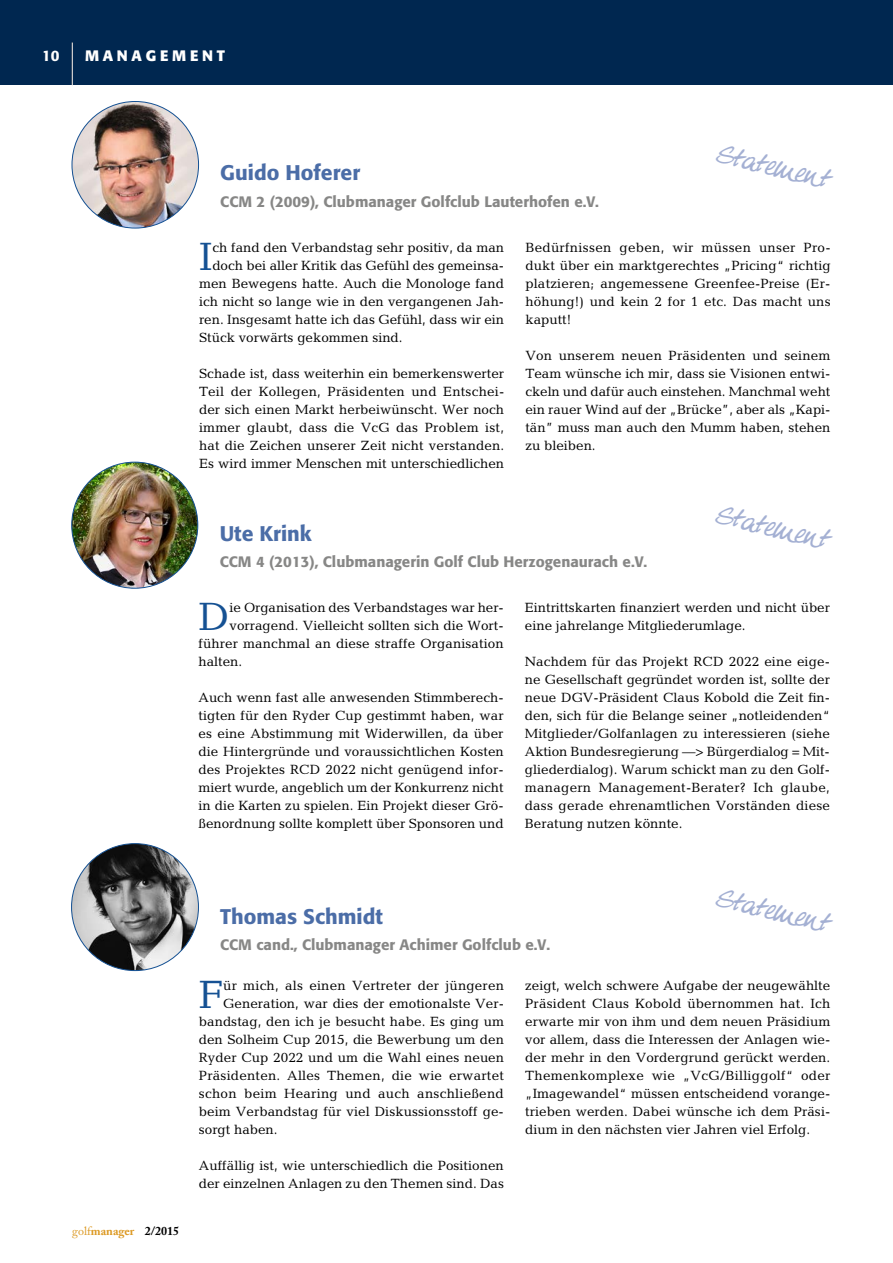
<style>
.page{position:relative;width:893px;height:1263px;background:#fff}
.page>*{position:absolute;margin:0;border:0;box-sizing:border-box;transform-origin:0 0}
.t1{font:39.9px "Candida";color:#155193}
.t2{font:27.15px "Sven";color:#a4b0d3;scale:1.14 1}
.t3{font:500 21px "Formata";color:#4b6da7}
.t4{font:500 15px "Formata";color:#878786}
.t5{font:700 15px "Formata";letter-spacing:.25em;color:#fff}
.t6{font:500 15px "Formata";color:#fff}
.t7{font:13.5px/18px "Candida";color:#000;text-align:justify}
.t8{font:13.5px "Candida";letter-spacing:.02em;color:#000}
.t9{font:700 12px "Adobe Caslon Pro";color:#dc9923}
.s1{font-weight:400}
.s2{color:#000}
</style>
<div class="page">
<div style="left:0;top:0;width:893px;height:85px;background:#002750"></div>
<hr style="left:72px;top:43px;width:1px;height:42px;background:#fff">
<img style="left:72px;top:101px;width:127px;height:127px;border-radius:63px">
<img style="left:72px;top:462px;width:126px;height:126px;border-radius:63px">
<img style="left:72px;top:844px;width:126px;height:126px;border-radius:63px">
<p class="t6" style="left:42px;top:46px;width:19px">10</p>
<p class="t5" style="left:85px;top:46px;width:142px">MANAGEMENT</p>
<h3 class="t3" style="left:220px;top:160px;width:141px">Guido Hoferer</h3>
<p class="t4" style="left:220px;top:192px;width:380px">CCM 2 (2009), Clubmanager Golfclub Lauterhofen e.V.</p>
<h2 class="t2" style="left:721px;top:138px;width:103px;rotate:13deg">Statement</h2>
<h1 class="t1" style="left:199px;top:234px;width:15px">I</h1>
<p class="t7" style="left:212px;top:238px;width:293px">ch fand den Verbandstag sehr positiv, da man</p>
<p class="t7" style="left:212px;top:256px;width:293px">doch bei aller Kritik das Gefühl des gemeinsa-</p>
<p class="t7" style="left:199px;top:274px;width:306px">men Bewegens hatte. Auch die Monologe fand</p>
<p class="t7" style="left:199px;top:292px;width:307px">ich nicht so lange wie in den vergangenen Jah-</p>
<p class="t7" style="left:199px;top:310px;width:307px">ren. Insgesamt hatte ich das Gefühl, dass wir ein</p>
<p class="t7" style="left:199px;top:328px;width:205px">Stück vorwärts gekommen sind.</p>
<p class="t7" style="left:199px;top:364px;width:307px">Schade ist, dass weiterhin ein bemerkenswerter Teil der Kollegen, Präsidenten und Entschei&shy;der sich einen Markt herbeiwünscht. Wer noch immer glaubt, dass die VcG das Problem ist, hat die Zeichen unserer Zeit nicht verstanden.<br>Es wird immer Menschen mit unterschiedlichen</p>
<p class="t7" style="left:525px;top:238px;width:307px">Bedürfnissen geben, wir müssen unser Pro&shy;dukt über ein marktgerechtes „Pricing“ richtig platzieren; angemessene Greenfee-Preise (Er&shy;höhung!) und kein 2 for 1 etc. Das macht uns kaputt!</p>
<p class="t7" style="left:525px;top:346px;width:307px">Von unserem neuen Präsidenten und seinem Team wünsche ich mir, dass sie Visionen entwi&shy;ckeln und dafür auch einstehen. Manchmal weht ein rauer Wind auf der „Brücke”, aber als „Kapi&shy;tän” muss man auch den Mumm haben, stehen zu bleiben.</p>
<h3 class="t3" style="left:220px;top:520px;width:93px">Ute Krink</h3>
<p class="t4" style="left:220px;top:552px;width:429px">CCM 4 (2013), Clubmanagerin Golf Club Herzogenaurach e.V.</p>
<h2 class="t2" style="left:720px;top:498px;width:103px;rotate:13deg">Statement</h2>
<h1 class="t1" style="left:199px;top:594px;width:33px">D</h1>
<p class="t7" style="left:230px;top:598px;width:276px">ie Organisation des Verbandstages war her-</p>
<p class="t7" style="left:230px;top:616px;width:276px">vorragend. Vielleicht sollten sich die Wort-</p>
<p class="t7" style="left:199px;top:634px;width:307px">führer manchmal an diese straffe Organisation</p>
<p class="t7" style="left:199px;top:652px;width:45px">halten.</p>
<p class="t7" style="left:199px;top:688px;width:307px">Auch wenn fast alle anwesenden Stimmberech&shy;tigten für den Ryder Cup gestimmt haben, war es eine Abstimmung mit Widerwillen, da über die Hintergründe und voraussichtlichen Kosten des Projektes RCD 2022 nicht genügend infor&shy;miert wurde, angeblich um der Konkurrenz nicht in die Karten zu spielen. Ein Projekt dieser Grö&shy;ßenordnung sollte komplett über Sponsoren und</p>
<p class="t7" style="left:525px;top:598px;width:307px">Eintrittskarten finanziert werden und nicht über eine jahrelange Mitgliederumlage.</p>
<p class="t7" style="left:525px;top:652px;width:307px">Nachdem für das Projekt RCD 2022 eine eige&shy;ne Gesellschaft gegründet worden ist, sollte der neue DGV-Präsident Claus Kobold die Zeit fin&shy;den, sich für die Belange seiner „notleidenden“ Mitglieder/Golfanlagen zu interessieren (siehe Aktion Bundesregierung —&gt; Bürgerdialog = Mit&shy;gliederdialog). Warum schickt man zu den Golf&shy;managern Management-Berater? Ich glaube, dass gerade ehrenamtlichen Vorständen diese Beratung nutzen könnte.</p>
<p class="t9" style="left:72px;top:1224px;width:109px"><span class="s1">golf</span>manager <span class="s2">2/2015</span></p>
<h3 class="t3" style="left:220px;top:903px;width:164px">Thomas Schmidt</h3>
<p class="t4" style="left:220px;top:936px;width:331px">CCM cand., Clubmanager Achimer Golfclub e.V.</p>
<h2 class="t2" style="left:721px;top:881px;width:103px;rotate:13deg">Statement</h2>
<h1 class="t1" style="left:199px;top:972px;width:26px">F</h1>
<p class="t7" style="left:223px;top:976px;width:282px">ür mich, als einen Vertreter der jüngeren</p>
<p class="t7" style="left:223px;top:994px;width:282px">Generation, war dies der emotionalste Ver-</p>
<p class="t7" style="left:199px;top:1012px;width:307px">bandstag, den ich je besucht habe. Es ging um</p>
<p class="t7" style="left:199px;top:1030px;width:307px">den Solheim Cup 2015, die Bewerbung um den</p>
<p class="t7" style="left:199px;top:1048px;width:307px">Ryder Cup 2022 und um die Wahl eines neuen</p>
<p class="t7" style="left:199px;top:1066px;width:307px">Präsidenten. Alles Themen, die wie erwartet</p>
<p class="t8" style="left:199px;top:1086px;width:306px">schon beim Hearing und auch anschließend</p>
<p class="t7" style="left:199px;top:1102px;width:306px">beim Verbandstag für viel Diskussionsstoff ge-</p>
<p class="t7" style="left:199px;top:1120px;width:80px">sorgt haben.</p>
<p class="t7" style="left:199px;top:1156px;width:307px">Auffällig ist, wie unterschiedlich die Positionen der einzelnen Anlagen zu den Themen sind. Das</p>
<p class="t7" style="left:525px;top:976px;width:307px">zeigt, welch schwere Aufgabe der neugewählte Präsident Claus Kobold übernommen hat. Ich erwarte mir von ihm und dem neuen Präsidium vor allem, dass die Interessen der Anlagen wie&shy;der mehr in den Vordergrund gerückt werden.<br>Themenkomplexe wie „VcG/Billiggolf“ oder „Imagewandel“ müssen entscheidend vorange&shy;trieben werden. Dabei wünsche ich dem Präsi&shy;dium in den nächsten vier Jahren viel Erfolg.</p>
</div>
